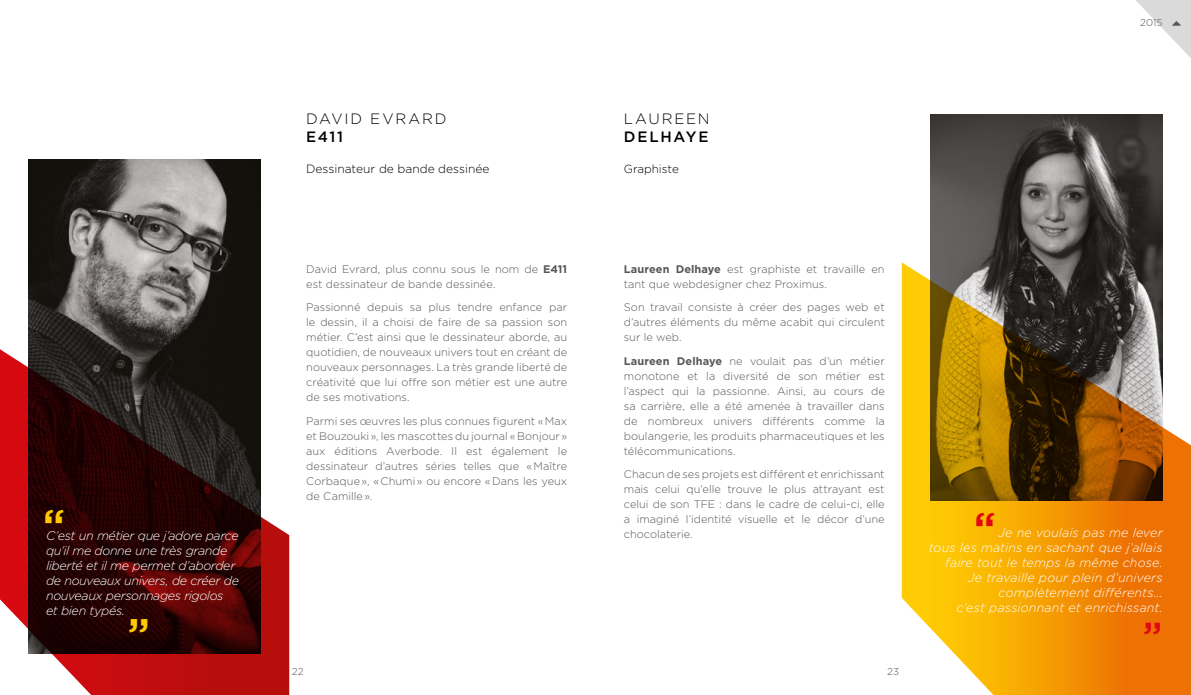
<style>
.page{position:relative;width:1191px;height:695px;background:#fff}
.page>*{position:absolute;margin:0;border:0;box-sizing:border-box;transform-origin:0 0}
.t1{font:500 47px "Gotham";color:#fecb04}
.t2{font:500 47px "Gotham";color:#e30613}
.t3{font:500 40.3px "Gotham";color:#e30613}
.t4{font:300 15px "Gotham";letter-spacing:.12em;color:#000}
.t5{font:500 15px "Gotham";letter-spacing:.115em;color:#000}
.t6{font:italic 300 12.5px/15px "Gotham";letter-spacing:-.005em;color:#fff;text-align:right}
.t7{font:italic 300 12.5px/15px "Gotham";letter-spacing:-.025em;color:#fff}
.t8{font:300 12px "Gotham";color:#000}
.t9{font:300 11.7px "Gotham";color:#000}
.t10{font:300 11px/15px "Gotham";color:#575756;text-align:justify}
.t11{font:300 10px "Gotham";letter-spacing:.005em;color:#575756}
.s1{font-weight:700}
</style>
<div class="page">
<img style="left:28px;top:159px;width:233px;height:62px">
<svg style="left:0;top:221px;width:289px;height:473px;background:#5e3333"></svg>
<img style="left:930px;top:114px;width:232px;height:148px">
<svg style="left:901px;top:262px;width:290px;height:432px;background:#bb8423"></svg>
<svg style="left:1053px;top:0;width:138px;height:151px"></svg>
<p class="t11" style="left:1140px;top:16px;width:24px">2015</p>
<h3 class="t4" style="left:306px;top:109px;width:142px">DAVID EVRARD</h3>
<h3 class="t5" style="left:306px;top:127px;width:38px">E411</h3>
<p class="t8" style="left:306px;top:161px;width:185px">Dessinateur de bande dessinée</p>
<h3 class="t4" style="left:624px;top:109px;width:87px">LAUREEN</h3>
<h3 class="t5" style="left:624px;top:127px;width:86px">DELHAYE</h3>
<p class="t9" style="left:624px;top:161px;width:56px">Graphiste</p>
<h1 class="t1" style="left:43px;top:495px;width:24px">‘‘</h1>
<p class="t7" style="left:46px;top:527px;width:194px">C’est un métier que j’adore parce qu’il me donne une très grande liberté et il me permet d’aborder de nouveaux univers, de créer de nouveaux personnages rigolos<br>et bien typés.</p>
<p class="t10" style="left:306px;top:261px;width:262px">David Evrard, plus connu sous le nom de <span class="s1">E411 </span>est dessinateur de bande dessinée.</p>
<p class="t10" style="left:306px;top:299px;width:262px">Passionné depuis sa plus tendre enfance par le dessin, il a choisi de faire de sa passion son métier. C’est ainsi que le dessinateur aborde, au quotidien, de nouveaux univers tout en créant de nouveaux personnages. La très grande liberté de créativité que lui offre son métier est une autre de ses motivations.</p>
<p class="t10" style="left:306px;top:413px;width:262px">Parmi ses œuvres les plus connues figurent « Max et Bouzouki », les mascottes du journal « Bonjour » aux éditions Averbode. Il est également le dessinateur d’autres séries telles que « Maître Corbaque », « Chumi » ou encore « Dans les yeux de Camille ».</p>
<p class="t10" style="left:624px;top:261px;width:262px"><span class="s1">Laureen Delhaye</span> est graphiste et travaille en tant que webdesigner chez Proximus.</p>
<p class="t10" style="left:624px;top:299px;width:262px">Son travail consiste à créer des pages web et d’autres éléments du même acabit qui circulent sur le web.</p>
<p class="t10" style="left:624px;top:353px;width:262px"><span class="s1">Laureen Delhaye</span> ne voulait pas d’un métier monotone et la diversité de son métier est l’aspect qui la passionne. Ainsi, au cours de sa carrière, elle a été amenée à travailler dans de nombreux univers différents comme la boulangerie, les produits pharmaceutiques et les télécommunications.</p>
<p class="t10" style="left:624px;top:466px;width:262px">Chacun de ses projets est différent et enrichissant mais celui qu’elle trouve le plus attrayant est celui de son TFE : dans le cadre de celui-ci, elle a imaginé l’identité visuelle et le décor d’une chocolaterie.</p>
<h1 class="t2" style="left:973px;top:498px;width:24px">‘‘</h1>
<p class="t6" style="left:928px;top:524px;width:235px">Je ne voulais pas me lever<br>tous les matins en sachant que j’allais faire tout le temps la même chose.<br>Je travaille pour plein d’univers complètement différents…<br>c’est passionnant et enrichissant.</p>
<h1 class="t1" style="left:128px;top:605px;width:24px">’’</h1>
<h2 class="t3" style="left:1143px;top:610px;width:21px">’’</h2>
<p class="t11" style="left:292px;top:664px;width:14px">22</p>
<p class="t11" style="left:887px;top:664px;width:14px">23</p>
</div>
